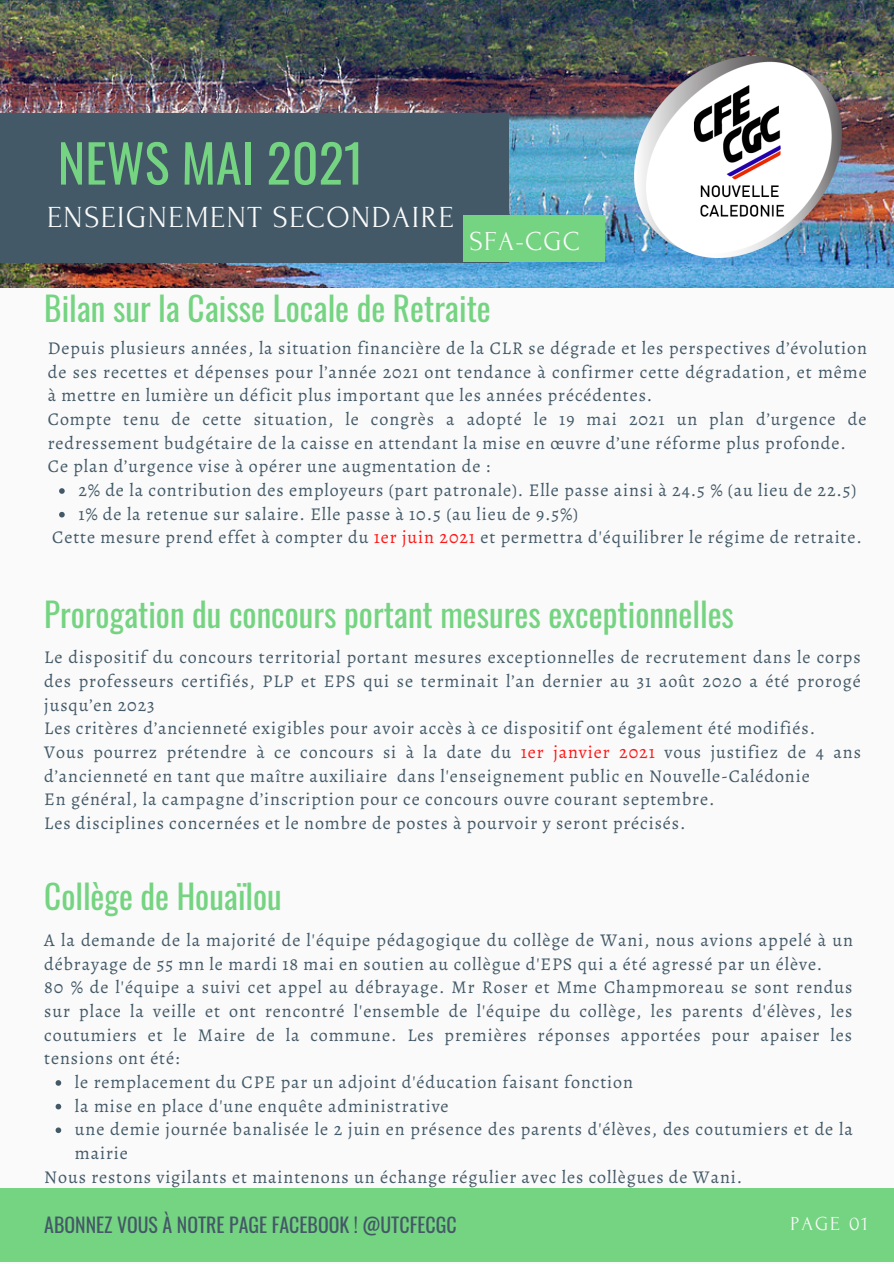
<style>
.page{position:relative;width:894px;height:1264px;background:#fff}
.page>*{position:absolute;margin:0;border:0;box-sizing:border-box;transform-origin:0 0}
.t1{font:52.2px "Oswald";color:#75d481}
.t2{font:33.15px "Oswald";color:#75d481}
.t3{font:30.6px "Forum";letter-spacing:.05em;color:#fafafa}
.t4{font:27.3px "Forum";letter-spacing:.05em;color:#fafafa}
.t5{font:19.8px "Oswald";color:#435967}
.t6{font:19.8px "Forum";letter-spacing:.1em;color:#fafafa}
.t7{font:18px/23.7px "Alegreya";letter-spacing:.05em;color:#435967}
.s1{color:#ff1616}
</style>
<div class="page">
<div style="left:0;top:0;width:893px;height:1263px;background:#fafafa"></div>
<img style="left:0;top:0;width:893px;height:288px">
<div style="left:0;top:113px;width:508px;height:150px;background:#435967"></div>
<div style="left:463px;top:216px;width:142px;height:46px;background:#75d481"></div>
<svg style="left:59px;top:488px;width:6px;height:6px"></svg>
<svg style="left:59px;top:512px;width:6px;height:5px"></svg>
<img style="left:634px;top:38px;width:223px;height:220px">
<div style="left:0;top:1187px;width:893px;height:73px;background:#75d481"></div>
<svg style="left:56px;top:1080px;width:5px;height:5px"></svg>
<svg style="left:56px;top:1103px;width:5px;height:6px"></svg>
<svg style="left:56px;top:1127px;width:5px;height:6px"></svg>
<p class="t1" style="left:58px;top:122px;width:308px">NEWS MAI 2021</p>
<p class="t3" style="left:47px;top:201px;width:408px">ENSEIGNEMENT SECONDAIRE</p>
<p class="t4" style="left:469px;top:226px;width:112px">SFA-CGC</p>
<p class="t2" style="left:44px;top:282px;width:448px">Bilan sur la Caisse Locale de Retraite</p>
<p class="t7" style="left:48px;top:336px;width:820px;text-align:justify">Depuis plusieurs années, la situation financière de la CLR se dégrade et les perspectives d’évolution de ses recettes et dépenses pour l’année 2021 ont tendance à confirmer cette dégradation, et même à mettre en lumière un déficit plus important que les années précédentes.</p>
<p class="t7" style="left:48px;top:407px;width:819px">Compte tenu de cette situation, le congrès a adopté le 19 mai 2021 un plan d’urgence de redressement budgétaire de la caisse en attendant la mise en œuvre d’une réforme plus profonde.</p>
<p class="t7" style="left:48px;top:454px;width:443px">Ce plan d’urgence vise à opérer une augmentation de :</p>
<p class="t7" style="left:78px;top:478px;width:779px">2% de la contribution des employeurs (part patronale). Elle passe ainsi à 24.5 % (au lieu de 22.5)</p>
<p class="t7" style="left:78px;top:502px;width:501px">1% de la retenue sur salaire. Elle passe à 10.5 (au lieu de 9.5%)</p>
<p class="t7" style="left:52px;top:525px;width:811px">Cette mesure prend effet à compter du <span class="s1">1er juin 2021</span> et permettra d'équilibrer le régime de retraite.</p>
<p class="t2" style="left:44px;top:588px;width:691px">Prorogation du concours portant mesures exceptionnelles</p>
<p class="t7" style="left:44px;top:645px;width:817px;text-align:justify">Le dispositif du concours territorial portant mesures exceptionnelles de recrutement dans le corps des professeurs certifiés, PLP et EPS qui se terminait l’an dernier au 31 août 2020 a été prorogé jusqu’en 2023</p>
<p class="t7" style="left:44px;top:716px;width:772px">Les critères d’ancienneté exigibles pour avoir accès à ce dispositif ont également été modifiés.</p>
<p class="t7" style="left:44px;top:740px;width:817px">Vous pourrez prétendre à ce concours si à la date du <span class="s1">1er janvier 2021</span> vous justifiez de 4 ans d’ancienneté en tant que maître auxiliaire dans l'enseignement public en Nouvelle-Calédonie</p>
<p class="t7" style="left:44px;top:787px;width:671px">En général, la campagne d’inscription pour ce concours ouvre courant septembre.</p>
<p class="t7" style="left:44px;top:811px;width:642px">Les disciplines concernées et le nombre de postes à pourvoir y seront précisés.</p>
<p class="t2" style="left:44px;top:870px;width:239px">Collège de Houaïlou</p>
<p class="t7" style="left:44px;top:928px;width:809px">A la demande de la majorité de l'équipe pédagogique du collège de Wani, nous avions appelé à un débrayage de 55 mn le mardi 18 mai en soutien au collègue d'EPS qui a été agressé par un élève.</p>
<p class="t7" style="left:44px;top:975px;width:809px;text-align:justify">80 % de l'équipe a suivi cet appel au débrayage. Mr Roser et Mme Champmoreau se sont rendus sur place la veille et ont rencontré l'ensemble de l'équipe du collège, les parents d'élèves, les coutumiers et le Maire de la commune. Les premières réponses apportées pour apaiser les tensions ont été:</p>
<p class="t7" style="left:75px;top:1070px;width:559px">le remplacement du CPE par un adjoint d'éducation faisant fonction</p>
<p class="t7" style="left:75px;top:1093px;width:375px">la mise en place d'une enquête administrative</p>
<p class="t7" style="left:75px;top:1117px;width:779px">une demie journée banalisée le 2 juin en présence des parents d'élèves, des coutumiers et de la mairie</p>
<p class="t7" style="left:44px;top:1164px;width:699px">Nous restons vigilants et maintenons un échange régulier avec les collègues de Wani.</p>
<p class="t5" style="left:44px;top:1209px;width:413px">ABONNEZ VOUS À NOTRE PAGE FACEBOOK ! @UTCFECGC</p>
<p class="t6" style="left:790px;top:1212px;width:79px">PAGE 01</p>
</div>
